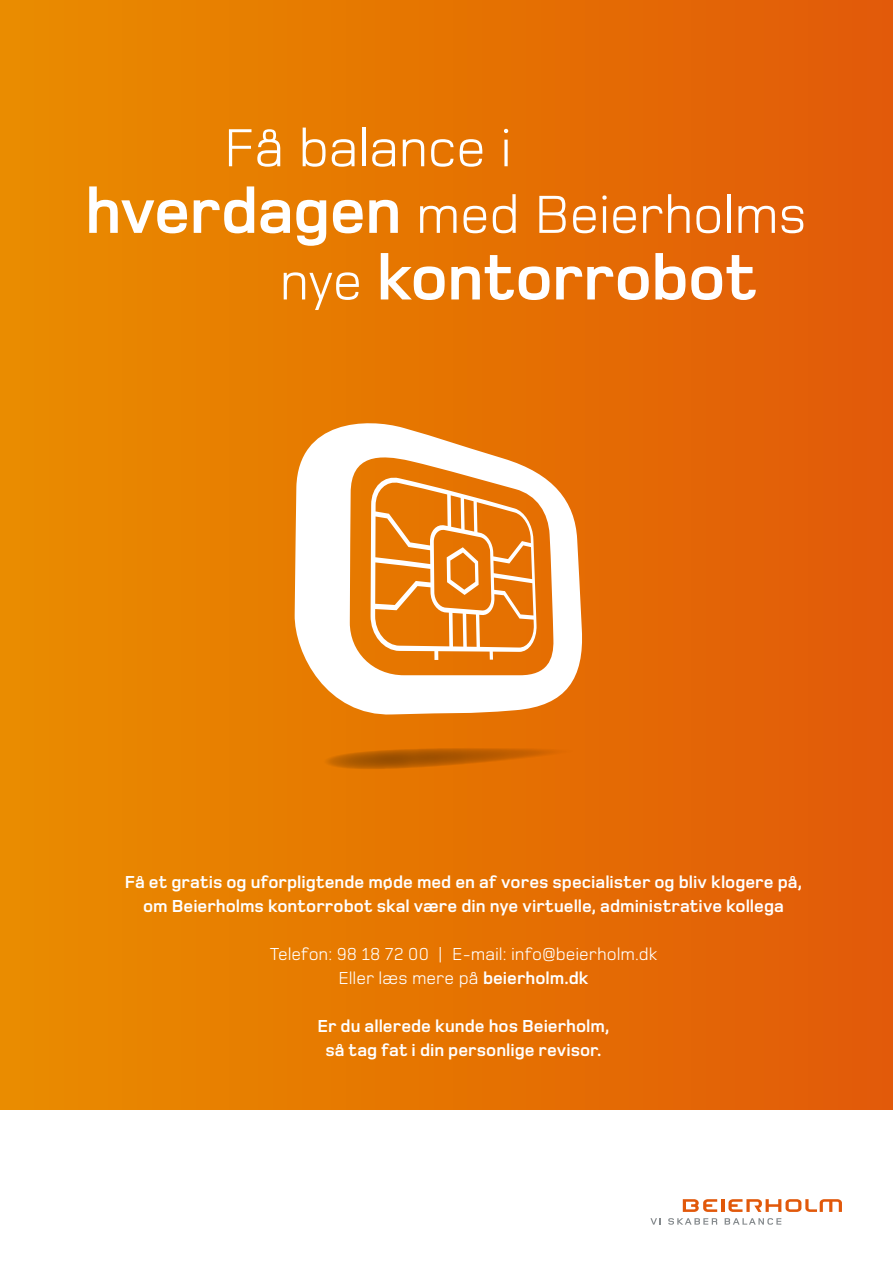
<style>
.page{position:relative;width:893px;height:1263px;background:#fff}
.page>*{position:absolute;margin:0;border:0;box-sizing:border-box;transform-origin:0 0}
.t1{font:700 66.6px "Foundry Monoline";letter-spacing:-.005em;color:#fff}
.t2{font:55.5px/66.6px "Foundry Monoline";letter-spacing:-.01em;color:#fff}
.t3{font:700 18px/24px "Foundry Monoline";color:#fff;text-align:center}
.t4{font:18px/24px "Foundry Monoline";letter-spacing:-.005em;color:#fff;text-align:center}
.s1{font-weight:700;font-size:66.6px}
.s2{font-weight:400;font-size:55.5px}
.s3{font-weight:700}
</style>
<div class="page">
<div style="left:0;top:0;width:893px;height:1110px;background:linear-gradient(to right,#ea8d00,#e25a08)"></div>
<svg style="left:683px;top:1199px;width:159px;height:13px"></svg>
<svg style="left:650px;top:1218px;width:11px;height:6px"></svg>
<svg style="left:668px;top:1218px;width:49px;height:7px"></svg>
<svg style="left:725px;top:1218px;width:56px;height:7px"></svg>
<svg style="left:322px;top:747px;width:258px;height:23px;background:#cb6600"></svg>
<svg style="left:295px;top:423px;width:287px;height:293px"></svg>
<svg style="left:370px;top:475px;width:167px;height:185px"></svg>
<h2 class="t2" style="left:85px;top:117px;width:723px;text-indent:139px">Få balance i <span class="s1">hverdagen</span> med Beierholms</h2>
<h1 class="t1" style="left:279px;top:242px;width:479px"><span class="s2">nye</span> kontorrobot</h1>
<p class="t3" style="left:125px;top:871px;width:679px">Få et gratis og uforpligtende møde med en af vores specialister og bliv klogere på, om Beierholms kontorrobot skal være din nye virtuelle, administrative kollega</p>
<p class="t4" style="left:270px;top:943px;width:389px">Telefon: 98 18 72 00 | E-mail: info@beierholm.dk<br>Eller læs mere på <span class="s3">beierholm.dk</span></p>
<p class="t3" style="left:318px;top:1015px;width:293px">Er du allerede kunde hos Beierholm, så tag fat i din personlige revisor.</p>
</div>
